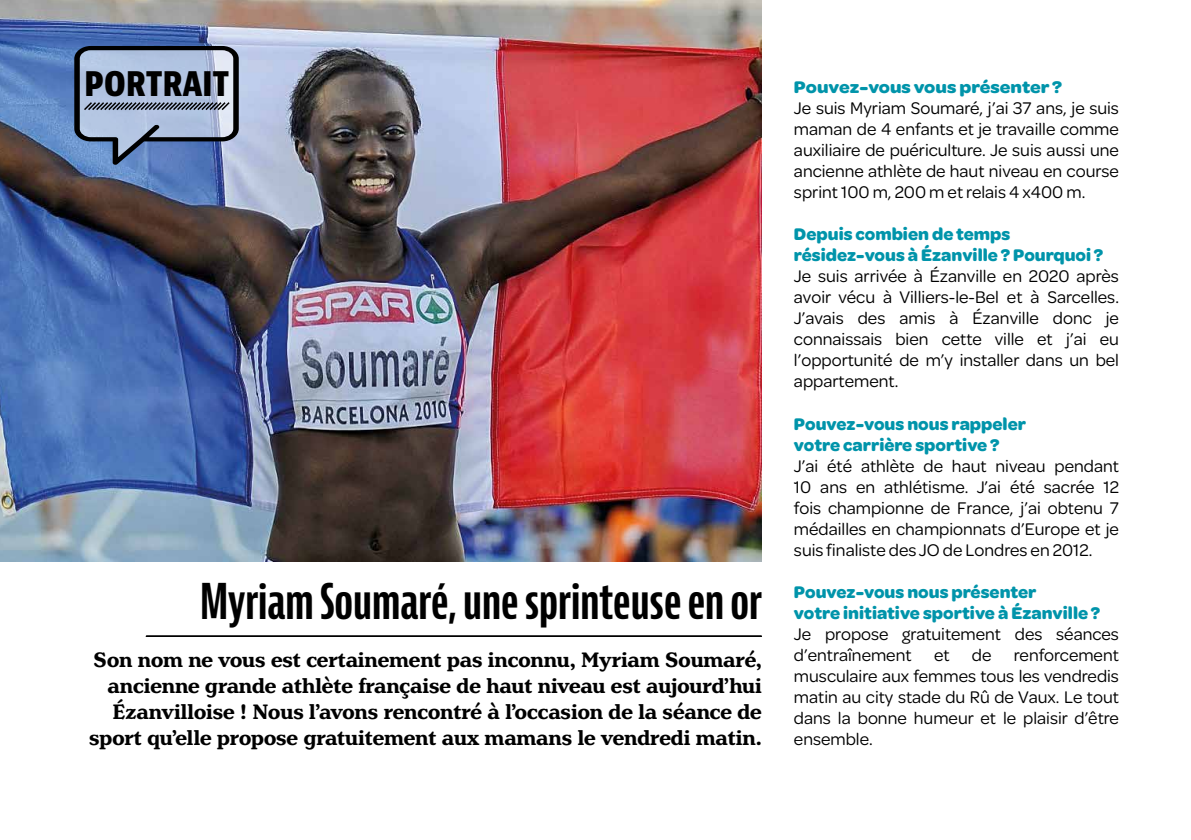
<style>
.page{position:relative;width:1191px;height:840px;background:#fff}
.page>*{position:absolute;margin:0;border:0;box-sizing:border-box;transform-origin:0 0}
.t1{font:700 extra-condensed 48px "Bernina Sans";color:#000}
.t2{font:700 condensed 36px "Bernina Sans";letter-spacing:-.01em;color:#000}
.t3{font:700 22px/26px "Henriette";color:#000;text-align:right}
.t4{font:18px/21px "Omnes";color:#000;text-align:justify}
.t5{font:700 18px/21px "Omnes";color:#0094aa}
.t6{font:700 18px "Omnes";color:#0094aa;scale:1.06 1}
</style>
<div class="page">
<img style="left:0;top:0;width:762px;height:561px">
<svg style="left:146px;top:635px;width:616px;height:1px"></svg>
<svg style="left:74px;top:46px;width:165px;height:119px;background:#8fa0be"></svg>
<h2 class="t2" style="left:84px;top:61px;width:147px">PORTRAIT</h2>
<p class="t6" style="left:794px;top:74px;width:254px">Pouvez-vous vous présenter ?</p>
<p class="t4" style="left:794px;top:96px;width:326px">Je suis Myriam Soumaré, j’ai 37 ans, je suis maman de 4 enfants et je travaille comme auxiliaire de puériculture. Je suis aussi une ancienne athlète de haut niveau en course sprint 100 m, 200 m et relais 4 x400 m.</p>
<p class="t5" style="left:794px;top:222px;width:311px">Depuis combien de temps résidez-vous à Ézanville ? Pourquoi ?</p>
<p class="t4" style="left:794px;top:265px;width:326px">Je suis arrivée à Ézanville en 2020 après avoir vécu à Villiers-le-Bel et à Sarcelles.<br>J’avais des amis à Ézanville donc je connaissais bien cette ville et j’ai eu l’opportunité de m’y installer dans un bel appartement.</p>
<p class="t5" style="left:794px;top:411px;width:234px">Pouvez-vous nous rappeler votre carrière sportive ?</p>
<p class="t4" style="left:794px;top:454px;width:326px">J’ai été athlète de haut niveau pendant 10 ans en athlétisme. J’ai été sacrée 12 fois championne de France, j’ai obtenu 7 médailles en championnats d’Europe et je suis finaliste des JO de Londres en 2012.</p>
<p class="t5" style="left:794px;top:580px;width:308px">Pouvez-vous nous présenter<br>votre initiative sportive à Ézanville ?</p>
<p class="t4" style="left:794px;top:622px;width:326px">Je propose gratuitement des séances d’entraînement et de renforcement musculaire aux femmes tous les vendredis matin au city stade du Rû de Vaux. Le tout dans la bonne humeur et le plaisir d’être ensemble.</p>
<h1 class="t1" style="left:200px;top:573px;width:563px">Myriam Soumaré, une sprinteuse en or</h1>
<p class="t3" style="left:89px;top:646px;width:674px">Son nom ne vous est certainement pas inconnu, Myriam Soumaré, ancienne grande athlète française de haut niveau est aujourd’hui Ézanvilloise ! Nous l’avons rencontré à l’occasion de la séance de sport qu’elle propose gratuitement aux mamans le vendredi matin.</p>
</div>
